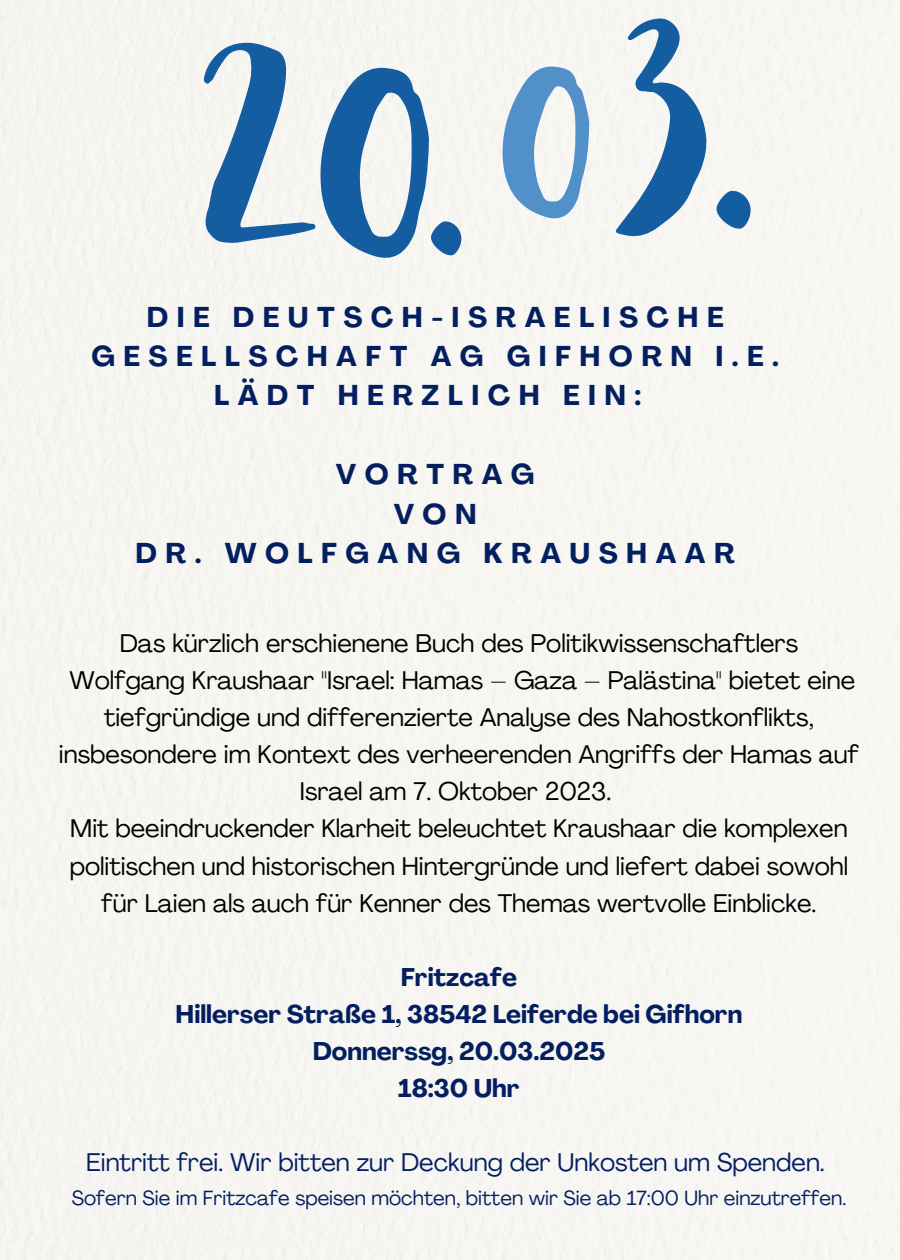
<style>
.page{position:relative;width:900px;height:1260px;background:#fff}
.page>*{position:absolute;margin:0;border:0;box-sizing:border-box;transform-origin:0 0}
.t1{font:214.25px "Aloja Extended";color:#145da0}
.t2{font:171.25px "Aloja Extended";color:#5290c9}
.t3{font:700 28.25px/39.5px "Agrandir";letter-spacing:.3em;color:#041f60;text-align:center}
.t4{font:25.25px/37px "Agrandir";color:#000;text-align:center}
.t5{font:700 25.25px/37px "Agrandir";color:#041f60;text-align:center}
.t6{font:25.25px "Agrandir";color:#041f60}
.t7{font:20.25px "Agrandir";color:#041f60}
</style>
<div class="page">
<div style="left:178px;top:30px;width:138px;height:217px;background:#f6f5f1"></div>
<div style="left:607px;top:13px;width:145px;height:225px;background:#f7f6f2"></div>
<h1 class="t1" style="left:319px;top:76px;width:165px">0.</h1>
<p class="t2" style="left:501px;top:73px;width:106px">0</p>
<p class="t3" style="left:91px;top:300px;width:689px">DIE DEUTSCH-ISRAELISCHE<br>GESELLSCHAFT AG GIFHORN I.E.<br>LÄDT HERZLICH EIN:</p>
<h2 class="t3" style="left:135px;top:457px;width:601px">VORTRAG<br>VON<br>DR. WOLFGANG KRAUSHAAR</h2>
<p class="t4" style="left:59px;top:627px;width:802px">Das kürzlich erschienene Buch des Politikwissenschaftlers Wolfgang Kraushaar "Israel: Hamas – Gaza – Palästina" bietet eine tiefgründige und differenzierte Analyse des Nahostkonflikts, insbesondere im Kontext des verheerenden Angriffs der Hamas auf Israel am 7. Oktober 2023.<br>Mit beeindruckender Klarheit beleuchtet Kraushaar die komplexen politischen und historischen Hintergründe und liefert dabei sowohl für Laien als auch für Kenner des Themas wertvolle Einblicke.</p>
<h3 class="t5" style="left:176px;top:961px;width:568px">Fritzcafe<br>Hillerser Straße 1, 38542 Leiferde bei Gifhorn<br>Donnerssg, 20.03.2025<br>18:30 Uhr</h3>
<h3 class="t6" style="left:86px;top:1152px;width:740px">Eintritt frei. Wir bitten zur Deckung der Unkosten um Spenden.</h3>
<h5 class="t7" style="left:72px;top:1190px;width:776px">Sofern Sie im Fritzcafe speisen möchten, bitten wir Sie ab 17:00 Uhr einzutreffen.</h5>
</div>
